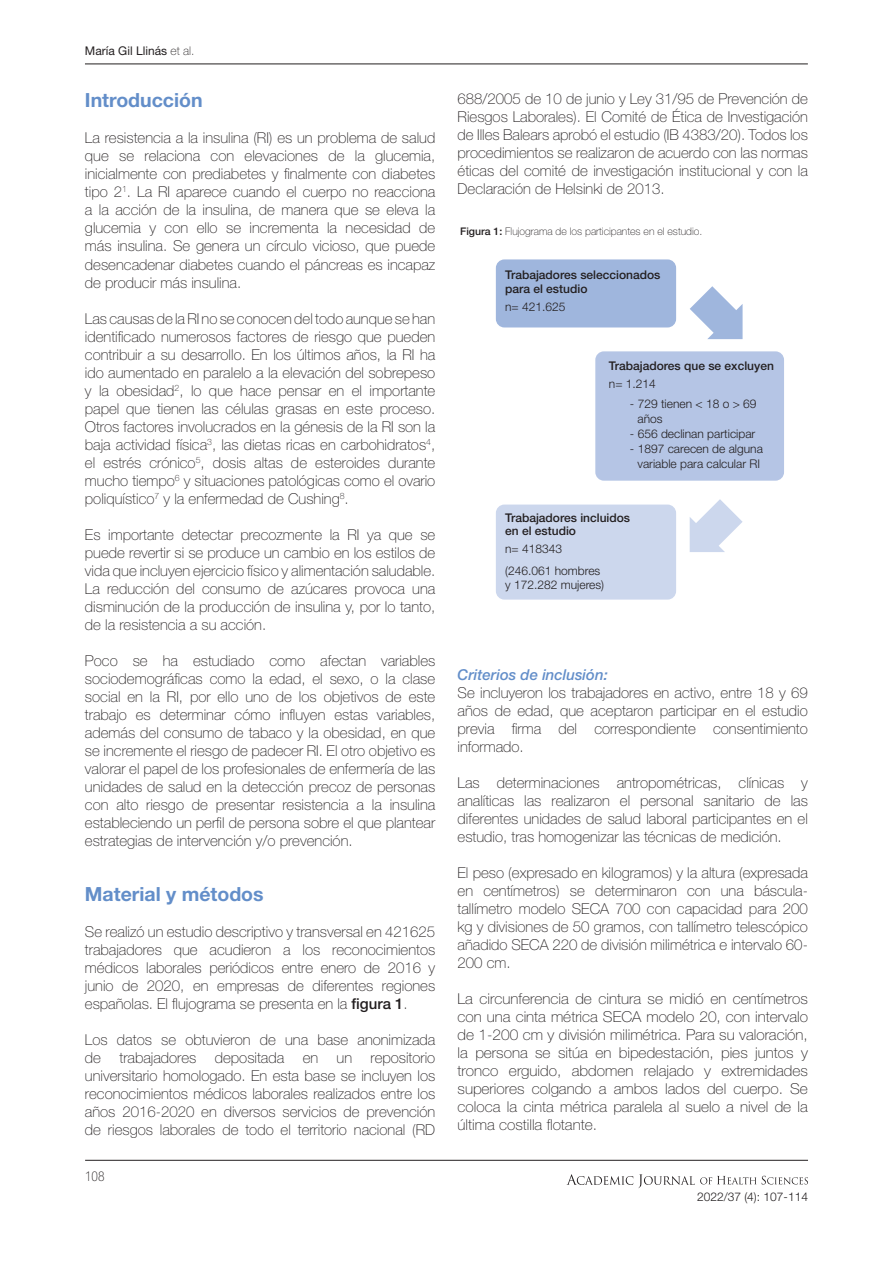
<style>
.page{position:relative;width:893px;height:1263px;background:#fff}
.page>*{position:absolute;margin:0;border:0;box-sizing:border-box;transform-origin:0 0}
.t1{font:700 19.5px "Helvetica Neue LT Std";color:#638ec9}
.t2{font:100 15px/18px "Helvetica Neue LT Std";color:#231f20;text-align:justify}
.t3{font:italic 500 15px "Helvetica Neue LT Std";color:#638ec9}
.t4{font:100 condensed 13.5px "Helvetica Neue LT Std";color:#231f20}
.t5{font:300 12px/15px "Helvetica Neue LT Std";color:#231f20}
.t6{font:500 12px "Helvetica Neue LT Std";color:#231f20}
.t7{font:12px "Helvetica Neue LT Std";color:#231f20}
.t8{font:100 10.5px "Helvetica Neue LT Std";color:#231f20}
.s1{font-weight:100}
.s2{font-weight:500}
</style>
<div class="page">
<hr style="left:85px;top:1160px;width:723px;height:1px;background:#231f20">
<svg style="left:566px;top:1174px;width:242px;height:14px"></svg>
<hr style="left:85px;top:64px;width:723px;height:1px;background:#231f20">
<div style="left:496px;top:259px;width:180px;height:68px;background:#9fb6dd;border-radius:9px"></div>
<div style="left:496px;top:504px;width:180px;height:96px;background:#ccd7ed;border-radius:9px"></div>
<div style="left:595px;top:351px;width:189px;height:130px;background:#b5c5e5;border-radius:9px"></div>
<svg style="left:690px;top:286px;width:53px;height:53px"></svg>
<svg style="left:690px;top:499px;width:53px;height:53px"></svg>
<p class="t7" style="left:85px;top:44px;width:111px">María Gil Llinás <span class="s1">et al.</span></p>
<p class="t1" style="left:85px;top:88px;width:119px">Introducción</p>
<p class="t2" style="left:85px;top:129px;width:352px">La resistencia a la insulina (RI) es un problema de salud que se relaciona con elevaciones de la glucemia, inicialmente con prediabetes y finalmente con diabetes tipo 2<sup>1</sup>. La RI aparece cuando el cuerpo no reacciona a la acción de la insulina, de manera que se eleva la glucemia y con ello se incrementa la necesidad de más insulina. Se genera un círculo vicioso, que puede desencadenar diabetes cuando el páncreas es incapaz de producir más insulina.</p>
<p class="t2" style="left:85px;top:309px;width:352px">Las causas de la RI no se conocen del todo aunque se han identificado numerosos factores de riesgo que pueden contribuir a su desarrollo. En los últimos años, la RI ha ido aumentado en paralelo a la elevación del sobrepeso y la obesidad<sup>2</sup>, lo que hace pensar en el importante papel que tienen las células grasas en este proceso.<br>Otros factores involucrados en la génesis de la RI son la baja actividad física<sup>3</sup>, las dietas ricas en carbohidratos<sup>4</sup>, el estrés crónico<sup>5</sup>, dosis altas de esteroides durante mucho tiempo<sup>6</sup> y situaciones patológicas como el ovario poliquístico<sup>7</sup> y la enfermedad de Cushing<sup>8</sup>.</p>
<p class="t2" style="left:85px;top:525px;width:352px">Es importante detectar precozmente la RI ya que se puede revertir si se produce un cambio en los estilos de vida que incluyen ejercicio físico y alimentación saludable.<br>La reducción del consumo de azúcares provoca una disminución de la producción de insulina y, por lo tanto, de la resistencia a su acción.</p>
<p class="t2" style="left:85px;top:651px;width:352px">Poco se ha estudiado como afectan variables sociodemográficas como la edad, el sexo, o la clase social en la RI, por ello uno de los objetivos de este trabajo es determinar cómo influyen estas variables, además del consumo de tabaco y la obesidad, en que se incremente el riesgo de padecer RI. El otro objetivo es valorar el papel de los profesionales de enfermería de las unidades de salud en la detección precoz de personas con alto riesgo de presentar resistencia a la insulina estableciendo un perfil de persona sobre el que plantear estrategias de intervención y/o prevención.</p>
<p class="t1" style="left:85px;top:882px;width:180px">Material y métodos</p>
<p class="t2" style="left:85px;top:923px;width:352px">Se realizó un estudio descriptivo y transversal en 421625 trabajadores que acudieron a los reconocimientos médicos laborales periódicos entre enero de 2016 y junio de 2020, en empresas de diferentes regiones españolas. El flujograma se presenta en la <span class="s2">figura 1</span>.</p>
<p class="t2" style="left:85px;top:1031px;width:352px">Los datos se obtuvieron de una base anonimizada de trabajadores depositada en un repositorio universitario homologado. En esta base se incluyen los reconocimientos médicos laborales realizados entre los años 2016-2020 en diversos servicios de prevención de riesgos laborales de todo el territorio nacional (RD</p>
<p class="t4" style="left:85px;top:1168px;width:21px">108</p>
<p class="t2" style="left:458px;top:90px;width:352px">688/2005 de 10 de junio y Ley 31/95 de Prevención de Riesgos Laborales). El Comité de Ética de Investigación de Illes Balears aprobó el estudio (IB 4383/20). Todos los procedimientos se realizaron de acuerdo con las normas éticas del comité de investigación institucional y con la Declaración de Helsinki de 2013.</p>
<p class="t8" style="left:460px;top:226px;width:244px"><span class="s2">Figura 1:</span> Flujograma de los participantes en el estudio.</p>
<p class="t6" style="left:505px;top:268px;width:157px">Trabajadores seleccionados</p>
<p class="t6" style="left:505px;top:281px;width:84px">para el estudio</p>
<p class="t5" style="left:505px;top:299px;width:62px">n= 421.625</p>
<p class="t6" style="left:609px;top:359px;width:166px">Trabajadores que se excluyen</p>
<p class="t5" style="left:609px;top:376px;width:49px">n= 1.214</p>
<p class="t5" style="left:637px;top:395px;width:121px;text-indent:-8px">- 729 tienen &lt; 18 o &gt; 69 años</p>
<p class="t5" style="left:630px;top:425px;width:127px">- 656 declinan participar</p>
<p class="t5" style="left:630px;top:440px;width:134px;text-align:center">- 1897 carecen de alguna variable para calcular RI</p>
<p class="t6" style="left:505px;top:510px;width:126px">Trabajadores incluidos</p>
<p class="t6" style="left:505px;top:524px;width:72px">en el estudio</p>
<p class="t5" style="left:505px;top:541px;width:59px">n= 418343</p>
<p class="t5" style="left:505px;top:563px;width:97px">(246.061 hombres</p>
<p class="t5" style="left:505px;top:577px;width:100px">y 172.282 mujeres)</p>
<p class="t3" style="left:458px;top:666px;width:152px">Criterios de inclusión:</p>
<p class="t2" style="left:458px;top:684px;width:352px">Se incluyeron los trabajadores en activo, entre 18 y 69 años de edad, que aceptaron participar en el estudio previa firma del correspondiente consentimiento informado.</p>
<p class="t2" style="left:458px;top:774px;width:352px">Las determinaciones antropométricas, clínicas y analíticas las realizaron el personal sanitario de las diferentes unidades de salud laboral participantes en el estudio, tras homogenizar las técnicas de medición.</p>
<p class="t2" style="left:458px;top:864px;width:352px">El peso (expresado en kilogramos) y la altura (expresada en centímetros) se determinaron con una báscula&shy;tallímetro modelo SECA 700 con capacidad para 200 kg y divisiones de 50 gramos, con tallímetro telescópico añadido SECA 220 de división milimétrica e intervalo 60- 200 cm.</p>
<p class="t2" style="left:458px;top:990px;width:352px">La circunferencia de cintura se midió en centímetros con una cinta métrica SECA modelo 20, con intervalo de 1-200 cm y división milimétrica. Para su valoración, la persona se sitúa en bipedestación, pies juntos y tronco erguido, abdomen relajado y extremidades superiores colgando a ambos lados del cuerpo. Se coloca la cinta métrica paralela al suelo a nivel de la última costilla flotante.</p>
<p class="t5" style="left:697px;top:1189px;width:112px">2022/37 (4): 107-114</p>
</div>
